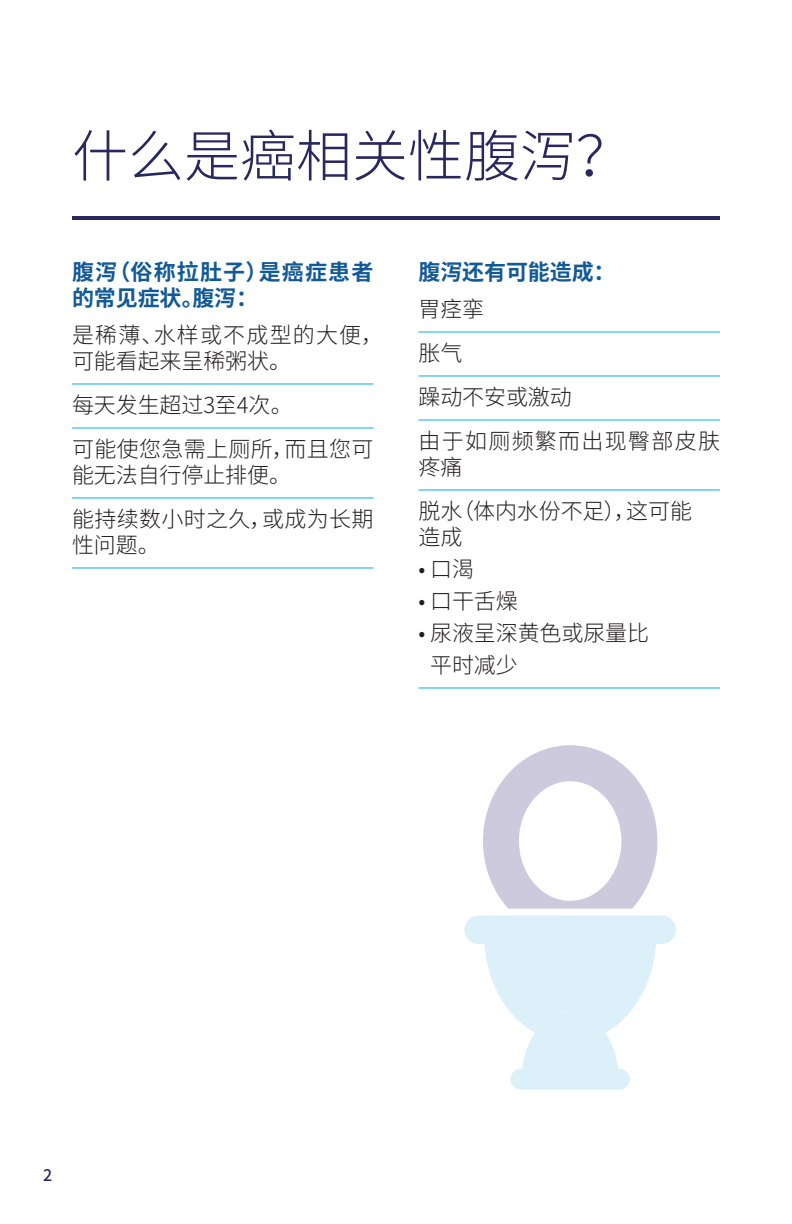
<style>
.page{position:relative;width:792px;height:1224px;background:#fff}
.page>*{position:absolute;margin:0;border:0;box-sizing:border-box;transform-origin:0 0}
.t1{font:300 56px "Source Han Sans SC";color:#28275e}
.t2{font:300 22px/44px "Source Han Sans SC";letter-spacing:.015em;color:#231f20}
.t3{font:300 22px/44px "Source Han Sans SC";letter-spacing:-.005em;color:#231f20}
.t4{font:300 22px/44px "Source Han Sans SC";letter-spacing:.06em;color:#231f20}
.t5{font:300 22px/26px "Source Han Sans SC";letter-spacing:.055em;color:#231f20}
.t6{font:700 22px/26px "Source Han Sans SC";letter-spacing:.055em;color:#125a96}
.t7{font:700 22px "Source Han Sans SC";letter-spacing:-.005em;color:#125a96}
.t8{font:500 16px "Source Han Sans SC";color:#28275e}
</style>
<div class="page">
<hr style="left:72px;top:383px;width:302px;height:1px;background:#00b1dc">
<hr style="left:72px;top:427px;width:302px;height:1px;background:#00b1dc">
<hr style="left:72px;top:497px;width:302px;height:1px;background:#00b1dc">
<hr style="left:72px;top:567px;width:302px;height:1px;background:#00b1dc">
<hr style="left:418px;top:331px;width:302px;height:1px;background:#00b1dc">
<hr style="left:418px;top:375px;width:302px;height:1px;background:#00b1dc">
<hr style="left:418px;top:419px;width:302px;height:1px;background:#00b1dc">
<hr style="left:418px;top:489px;width:302px;height:1px;background:#00b1dc">
<hr style="left:418px;top:687px;width:302px;height:1px;background:#00b1dc">
<hr style="left:72px;top:216px;width:648px;height:4px;background:#28275e">
<svg style="left:464px;top:745px;width:212px;height:324px"></svg>
<div style="left:511px;top:1069px;width:119px;height:21px;background:#dbf0f8;border-radius:10px"></div>
<h1 class="t1" style="left:72px;top:124px;width:561px">什么是癌相关性腹泻？</h1>
<p class="t6" style="left:72px;top:259px;width:303px">腹泻（俗称拉肚子）是癌症患者的常见症状。腹泻：</p>
<p class="t5" style="left:72px;top:322px;width:313px">是稀薄、水样或不成型的大便，可能看起来呈稀粥状。</p>
<p class="t2" style="left:72px;top:383px;width:303px">每天发生超过3至4次。<br>可能使您急需上厕所，而且您可</p>
<p class="t2" style="left:72px;top:453px;width:303px">能无法自行停止排便。<br>能持续数小时之久，或成为长期</p>
<p class="t3" style="left:72px;top:523px;width:89px">性问题。</p>
<p class="t7" style="left:418px;top:259px;width:199px">腹泻还有可能造成：</p>
<p class="t4" style="left:418px;top:287px;width:303px">胃痉挛<br>胀气<br>躁动不安或激动<br>由于如厕频繁而出现臀部皮肤</p>
<p class="t3" style="left:418px;top:445px;width:275px">疼痛<br>脱水（体内水份不足），这可能</p>
<p class="t3" style="left:418px;top:515px;width:45px">造成</p>
<p class="t3" style="left:418px;top:547px;width:57px">• 口渴</p>
<p class="t3" style="left:418px;top:580px;width:101px">• 口干舌燥</p>
<p class="t3" style="left:430px;top:618px;width:221px;line-height:32px;text-indent:-12px">• 尿液呈深黄色或尿量比平时减少</p>
<p class="t8" style="left:43px;top:1166px;width:11px">2</p>
</div>
